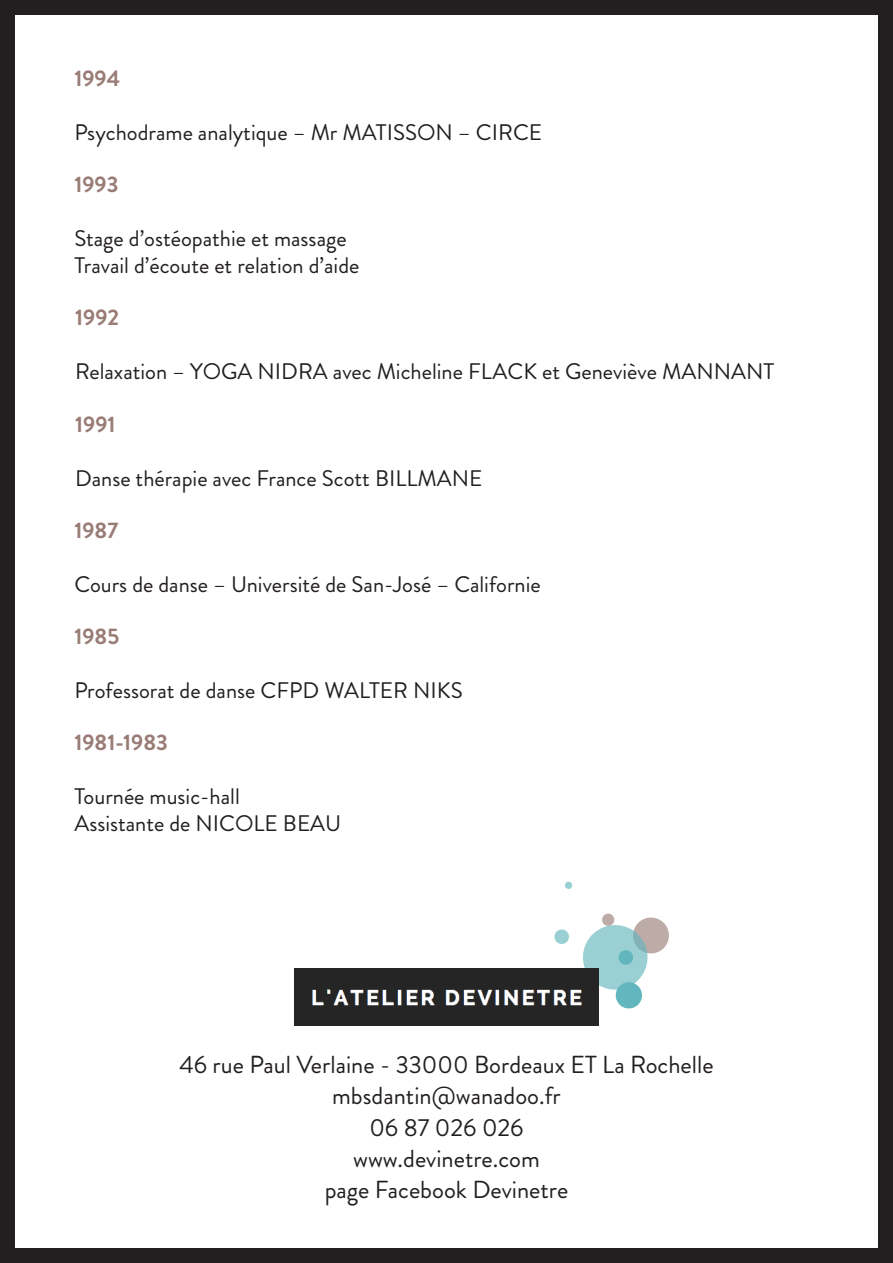
<style>
.page{position:relative;width:893px;height:1263px;background:#fff}
.page>*{position:absolute;margin:0;border:0;box-sizing:border-box;transform-origin:0 0}
.t1{font:24.6px "Brandon Grotesque";color:#231f20}
.t2{font:22.5px/27px "Brandon Grotesque";color:#231f20}
.t3{font:700 22.5px "Brandon Grotesque";color:#997c76}
</style>
<div class="page">
<svg style="left:554px;top:929px;width:15px;height:15px"></svg>
<svg style="left:565px;top:881px;width:8px;height:8px"></svg>
<svg style="left:583px;top:913px;width:86px;height:96px"></svg>
<img style="left:294px;top:968px;width:305px;height:57px">
<div style="left:0;top:0;width:893px;height:1263px;border:15px solid #231f20"></div>
<p class="t3" style="left:74px;top:62px;width:47px">1994</p>
<p class="t2" style="left:74px;top:119px;width:469px">Psychodrame analytique – Mr MATISSON – CIRCE</p>
<p class="t3" style="left:74px;top:169px;width:46px">1993</p>
<p class="t2" style="left:74px;top:225px;width:287px">Stage d’ostéopathie et massage<br>Travail d’écoute et relation d’aide</p>
<p class="t3" style="left:75px;top:302px;width:45px">1992</p>
<p class="t2" style="left:75px;top:358px;width:700px">Relaxation – YOGA NIDRA avec Micheline FLACK et Geneviève MANNANT</p>
<p class="t3" style="left:75px;top:408px;width:42px">1991</p>
<p class="t2" style="left:75px;top:465px;width:409px">Danse thérapie avec France Scott BILLMANE</p>
<p class="t3" style="left:74px;top:514px;width:45px">1987</p>
<p class="t2" style="left:74px;top:571px;width:468px">Cours de danse – Université de San-José – Californie</p>
<p class="t3" style="left:74px;top:621px;width:46px">1985</p>
<p class="t2" style="left:74px;top:677px;width:390px">Professorat de danse CFPD WALTER NIKS</p>
<p class="t3" style="left:74px;top:727px;width:95px">1981-1983</p>
<p class="t2" style="left:74px;top:783px;width:268px">Tournée music-hall<br>Assistante de NICOLE BEAU</p>
<p class="t1" style="left:179px;top:1048px;width:536px">46 rue Paul Verlaine - 33000 Bordeaux ET La Rochelle</p>
<p class="t1" style="left:332px;top:1079px;width:230px">mbsdantin@wanadoo.fr</p>
<p class="t1" style="left:353px;top:1142px;width:188px">www.devinetre.com</p>
<p class="t1" style="left:369px;top:1110px;width:156px">06 87 026 026</p>
<p class="t1" style="left:325px;top:1173px;width:245px">page Facebook Devinetre</p>
</div>
